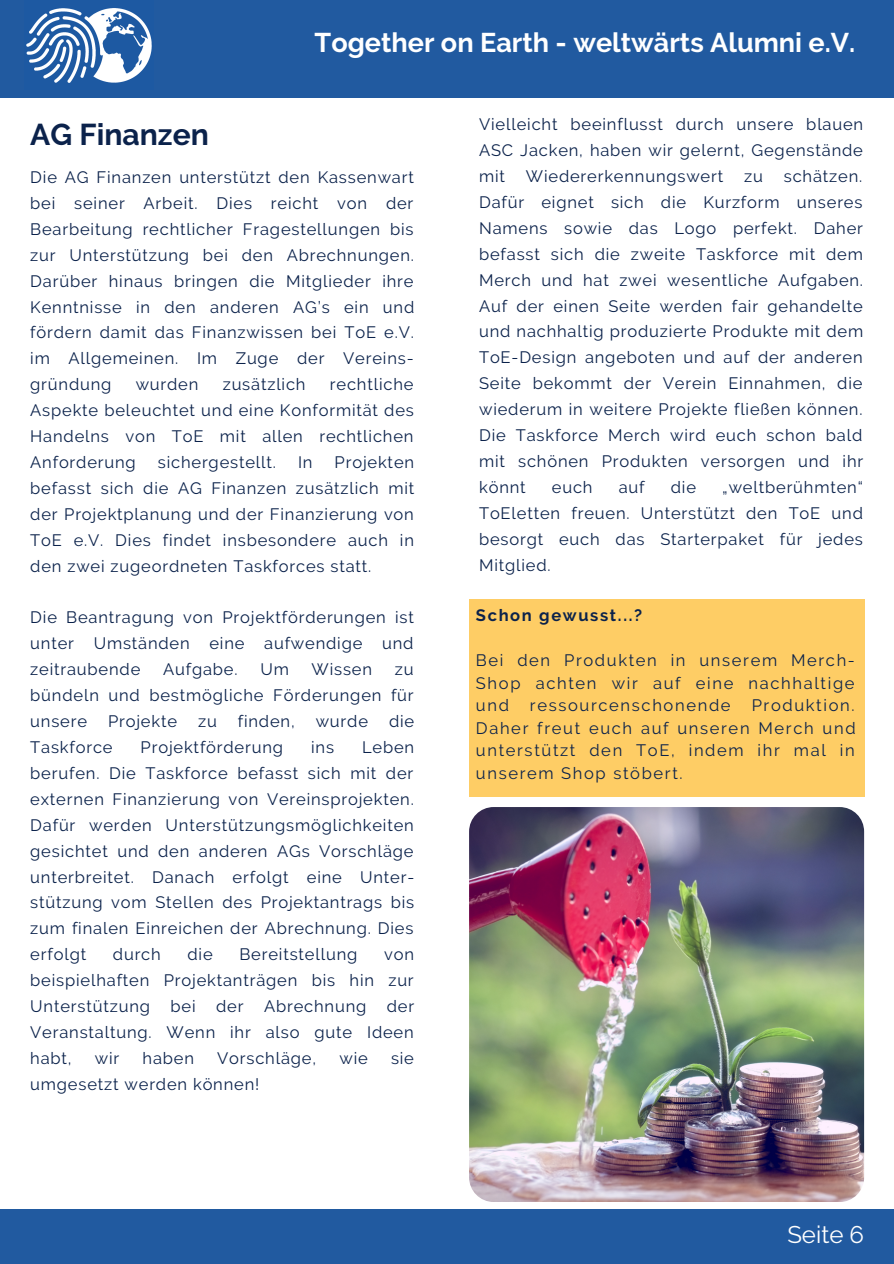
<style>
.page{position:relative;width:894px;height:1264px;background:#fff}
.page>*{position:absolute;margin:0;border:0;box-sizing:border-box;transform-origin:0 0}
.t1{font:700 30px "Raleway";color:#0b224b}
.t2{font:700 27px "Raleway";color:#fff}
.t3{font:24px "Raleway";color:#fff}
.t4{font:16.5px/26px "Raleway";letter-spacing:.05em;color:#0b224b;text-align:justify}
.t5{font:16.5px "Raleway";letter-spacing:.1em;color:#0b224b}
.t6{font:700 16.5px "Raleway";letter-spacing:.1em;color:#0b224b}
</style>
<div class="page">
<div style="left:0;top:0;width:893px;height:98px;background:#215aa0"></div>
<img style="left:26px;top:8px;width:126px;height:75px">
<div style="left:469px;top:599px;width:395px;height:197px;background:#fecd65"></div>
<img style="left:469px;top:807px;width:394px;height:394px;border-radius:25px">
<div style="left:0;top:1208px;width:893px;height:55px;background:#215aa0"></div>
<p class="t2" style="left:314px;top:27px;width:542px">Together on Earth - weltwärts Alumni e.V.</p>
<p class="t1" style="left:30px;top:116px;width:180px">AG Finanzen</p>
<p class="t4" style="left:30px;top:164px;width:385px">Die AG Finanzen unterstützt den Kassenwart bei seiner Arbeit. Dies reicht von der Bearbeitung rechtlicher Fragestellungen bis zur Unterstützung bei den Abrechnungen.<br>Darüber hinaus bringen die Mitglieder ihre Kenntnisse in den anderen AG’s ein und fördern damit das Finanzwissen bei ToE e.V. im Allgemeinen. Im Zuge der Vereins&shy;gründung</p>
<p class="t4" style="left:30px;top:371px;width:385px;text-indent:299px">rechtliche Aspekte beleuchtet und eine Konformität des Handelns von ToE mit allen rechtlichen Anforderung</p>
<p class="t4" style="left:136px;top:371px;width:64px">wurden</p>
<p class="t4" style="left:223px;top:371px;width:84px">zusätzlich</p>
<p class="t4" style="left:30px;top:449px;width:385px;text-indent:304px">Projekten befasst sich die AG Finanzen zusätzlich mit der Projektplanung und der Finanzierung von ToE e.V. Dies findet insbesondere auch in den zwei zugeordneten Taskforces statt.</p>
<p class="t4" style="left:30px;top:604px;width:385px">Die Beantragung von Projektförderungen ist unter Umständen eine aufwendige und zeitraubende</p>
<p class="t4" style="left:158px;top:449px;width:120px">sichergestellt.</p>
<p class="t4" style="left:298px;top:449px;width:16px">In</p>
<p class="t4" style="left:163px;top:656px;width:76px">Aufgabe.</p>
<p class="t4" style="left:260px;top:656px;width:30px">Um</p>
<p class="t4" style="left:311px;top:656px;width:62px">Wissen</p>
<p class="t4" style="left:30px;top:656px;width:385px;text-indent:364px">zu bündeln und bestmögliche Förderungen für unsere</p>
<p class="t4" style="left:108px;top:708px;width:71px">Projekte</p>
<p class="t4" style="left:198px;top:708px;width:20px">zu</p>
<p class="t4" style="left:238px;top:708px;width:58px">finden,</p>
<p class="t4" style="left:315px;top:708px;width:54px">wurde</p>
<p class="t4" style="left:389px;top:708px;width:27px">die</p>
<p class="t4" style="left:30px;top:734px;width:84px">Taskforce</p>
<p class="t4" style="left:141px;top:734px;width:144px">Projektförderung</p>
<p class="t4" style="left:311px;top:734px;width:24px">ins</p>
<p class="t4" style="left:30px;top:734px;width:385px;text-indent:332px">Leben berufen. Die Taskforce befasst sich mit der externen Finanzierung von Vereinsprojekten.<br>Dafür werden Unterstützungsmöglichkeiten gesichtet und den anderen AGs Vorschläge unterbreitet. Danach erfolgt eine Unter&shy;stützung vom Stellen des Projektantrags bis zum finalen Einreichen der Abrechnung. Dies erfolgt</p>
<p class="t4" style="left:113px;top:941px;width:49px">durch</p>
<p class="t4" style="left:187px;top:941px;width:27px">die</p>
<p class="t4" style="left:239px;top:941px;width:119px">Bereitstellung</p>
<p class="t4" style="left:30px;top:941px;width:385px;text-indent:354px">von beispielhaften Projektanträgen bis hin zur Unterstützung bei der Abrechnung der Veranstaltung. Wenn ihr also gute Ideen habt,</p>
<p class="t4" style="left:95px;top:1045px;width:26px">wir</p>
<p class="t4" style="left:142px;top:1045px;width:53px">haben</p>
<p class="t4" style="left:217px;top:1045px;width:100px">Vorschläge,</p>
<p class="t4" style="left:339px;top:1045px;width:30px">wie</p>
<p class="t4" style="left:391px;top:1045px;width:24px">sie</p>
<p class="t4" style="left:30px;top:1070px;width:230px">umgesetzt werden können!</p>
<p class="t4" style="left:479px;top:111px;width:385px">Vielleicht beeinflusst durch unsere blauen ASC Jacken, haben wir gelernt, Gegenstände mit</p>
<p class="t4" style="left:479px;top:163px;width:385px;text-indent:305px">schätzen.<br>Dafür eignet sich die Kurzform unseres Namens sowie das Logo perfekt. Daher befasst sich die zweite Taskforce mit dem Merch und hat zwei wesentliche Aufgaben.<br>Auf der einen Seite werden fair gehandelte und nachhaltig produzierte Produkte mit dem ToE-Design angeboten und auf der anderen Seite bekommt der Verein Einnahmen, die wiederum in weitere Projekte fließen können.<br>Die Taskforce Merch wird euch schon bald mit schönen Produkten versorgen und ihr könnt</p>
<p class="t4" style="left:526px;top:163px;width:199px">Wiedererkennungswert</p>
<p class="t4" style="left:744px;top:163px;width:20px">zu</p>
<p class="t4" style="left:551px;top:474px;width:42px">euch</p>
<p class="t4" style="left:618px;top:474px;width:27px">auf</p>
<p class="t4" style="left:670px;top:474px;width:27px">die</p>
<p class="t4" style="left:479px;top:474px;width:385px;text-indent:243px">„weltberühmten“ ToEletten freuen. Unterstützt den ToE und besorgt euch das Starterpaket für jedes Mitglied.</p>
<p class="t6" style="left:476px;top:605px;width:168px">Schon gewusst...?</p>
<p class="t4" style="left:476px;top:649px;width:380px;line-height:22.5px">Bei den Produkten in unserem Merch-Shop achten wir auf eine nachhaltige und</p>
<p class="t4" style="left:476px;top:694px;width:381px;line-height:22.5px;text-indent:276px">Produktion.<br>Daher freut euch auf unseren Merch und unterstützt den ToE, indem ihr mal in unserem Shop stöbert.</p>
<p class="t5" style="left:530px;top:696px;width:202px">ressourcenschonende</p>
<p class="t3" style="left:787px;top:1220px;width:78px">Seite 6</p>
</div>
